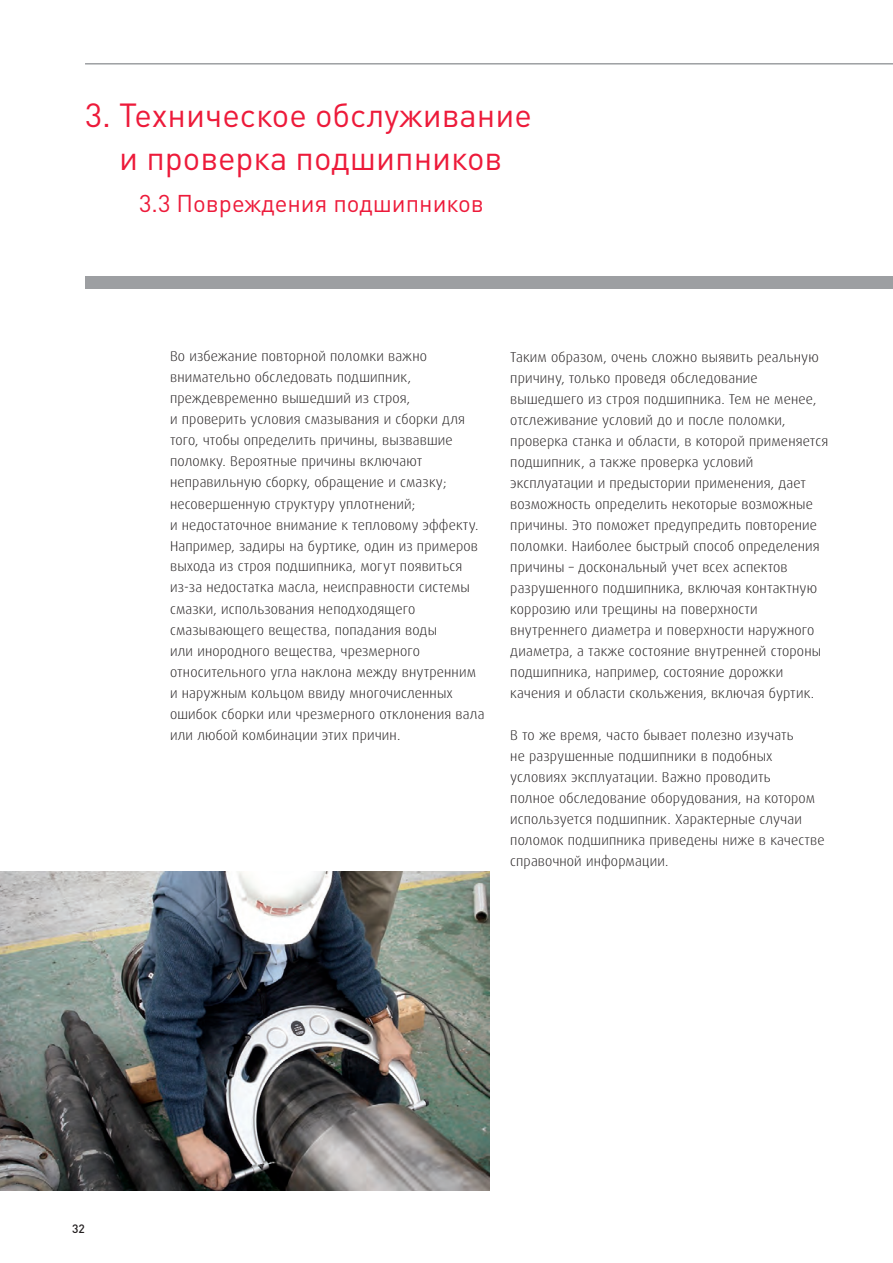
<style>
.page{position:relative;width:893px;height:1263px;background:#fff}
.page>*{position:absolute;margin:0;border:0;box-sizing:border-box;transform-origin:0 0}
.t1{font:33px "DIN Pro";color:#ed1a3a}
.t2{font:24px "DIN Pro";color:#ed1a3a}
.t3{font:300 14.25px/21px "Dax Pro";letter-spacing:.01em;color:#231f20}
.t4{font:500 12px "DIN Pro";color:#231f20}
</style>
<div class="page">
<hr style="left:85px;top:63px;width:808px;height:2px;background:#9d9fa2">
<div style="left:85px;top:276px;width:808px;height:13px;background:#9d9fa2"></div>
<img style="left:0;top:872px;width:489px;height:319px">
<p class="t1" style="left:85px;top:93px;width:448px">3. Техническое обслуживание</p>
<p class="t1" style="left:119px;top:135px;width:385px">и проверка подшипников</p>
<p class="t2" style="left:139px;top:187px;width:346px">3.3 Повреждения подшипников</p>
<p class="t3" style="left:170px;top:346px;width:258px">Во избежание повторной поломки важно внимательно обследовать подшипник, преждевременно вышедший из строя,</p>
<p class="t3" style="left:170px;top:409px;width:297px">и проверить условия смазывания и сборки для того, чтобы определить причины, вызвавшие поломку. Вероятные причины включают неправильную сборку, обращение и смазку; несовершенную структуру уплотнений;</p>
<p class="t3" style="left:170px;top:514px;width:310px">и недостаточное внимание к тепловому эффекту.<br>Например, задиры на буртике, один из примеров выхода из строя подшипника, могут появиться из-за недостатка масла, неисправности системы смазки, использования неподходящего смазывающего вещества, попадания воды</p>
<p class="t3" style="left:170px;top:640px;width:307px">или инородного вещества, чрезмерного относительного угла наклона между внутренним</p>
<p class="t3" style="left:170px;top:682px;width:316px">и наружным кольцом ввиду многочисленных ошибок сборки или чрезмерного отклонения вала или любой комбинации этих причин.</p>
<p class="t3" style="left:510px;top:346px;width:320px">Таким образом, очень сложно выявить реальную причину, только проведя обследование вышедшего из строя подшипника. Тем не менее, отслеживание условий до и после поломки, проверка станка и области, в которой применяется подшипник, а также проверка условий эксплуатации и предыстории применения, дает возможность определить некоторые возможные причины. Это поможет предупредить повторение поломки. Наиболее быстрый способ определения причины – доскональный учет всех аспектов разрушенного подшипника, включая контактную коррозию или трещины на поверхности внутреннего диаметра и поверхности наружного диаметра, а также состояние внутренней стороны подшипника, например, состояние дорожки качения и области скольжения, включая буртик.</p>
<p class="t3" style="left:510px;top:724px;width:285px">В то же время, часто бывает полезно изучать</p>
<p class="t3" style="left:510px;top:745px;width:264px">не разрушенные подшипники в подобных условиях эксплуатации. Важно проводить</p>
<p class="t3" style="left:510px;top:787px;width:316px">полное обследование оборудования, на котором используется подшипник. Характерные случаи поломок подшипника приведены ниже в качестве справочной информации.</p>
<p class="t4" style="left:72px;top:1221px;width:14px">32</p>
</div>
